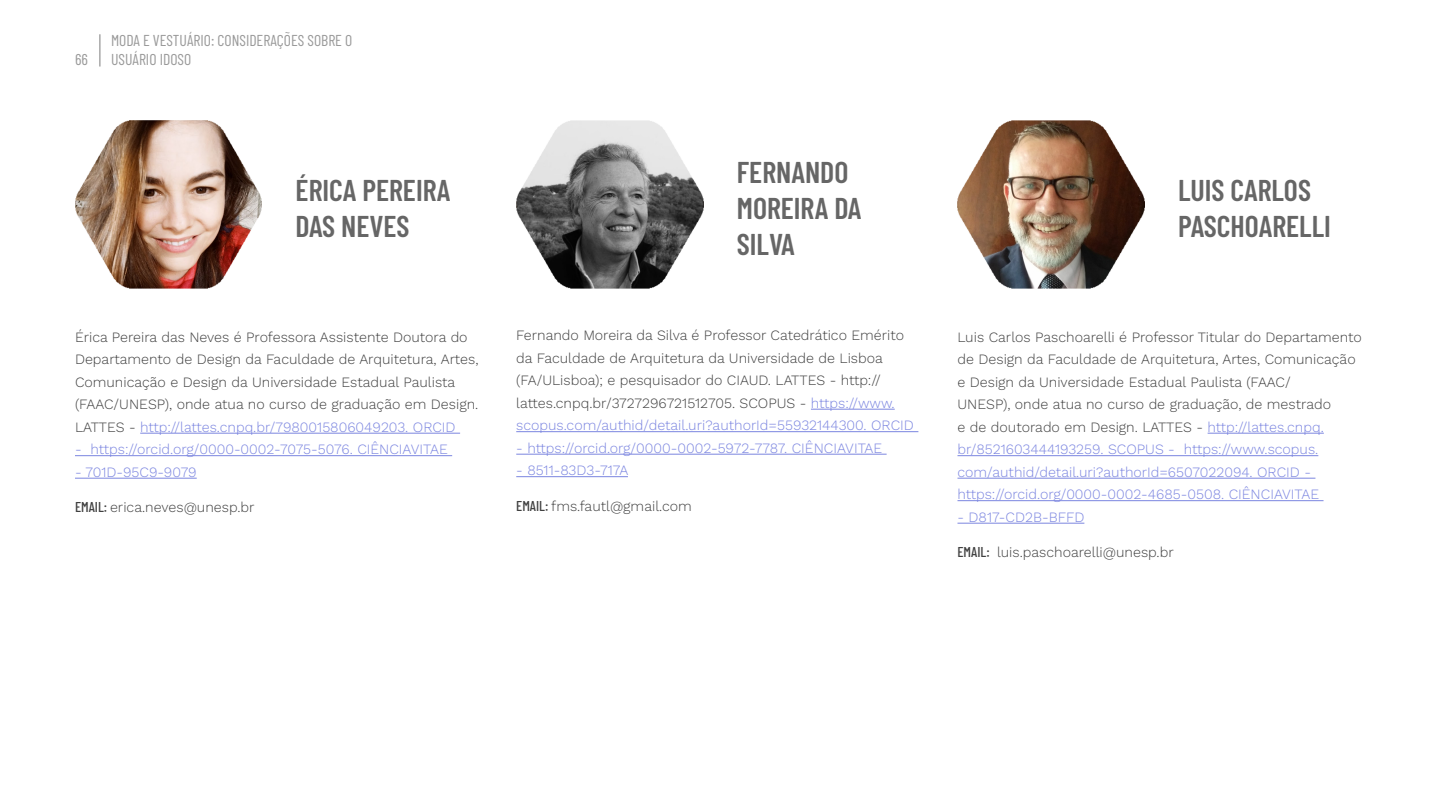
<style>
.page{position:relative;width:1440px;height:810px;background:#fff}
.page>*{position:absolute;margin:0;border:0;box-sizing:border-box;transform-origin:0 0}
.t1{font:600 30px/36px "Barlow Condensed";color:#666}
.t2{font:15.75px "Barlow Condensed";color:#999}
.t3{font:300 14.25px/22.5px "Work Sans";color:#404040}
.t4{font:300 14.25px "Work Sans";color:#7b85e0}
.s1{color:#7b85e0}
.s2{font-family:"Barlow Condensed";font-weight:500}
</style>
<div class="page">
<hr style="left:99px;top:34px;width:2px;height:33px;background:#999">
<img style="left:75px;top:120px;width:187px;height:169px">
<hr style="left:140px;top:433px;width:320px;height:1px;background:#7b85e0">
<hr style="left:75px;top:455px;width:377px;height:1px;background:#7b85e0">
<hr style="left:75px;top:478px;width:122px;height:1px;background:#7b85e0">
<img style="left:957px;top:120px;width:187px;height:169px">
<hr style="left:1208px;top:433px;width:116px;height:1px;background:#7b85e0">
<hr style="left:957px;top:455px;width:361px;height:1px;background:#7b85e0">
<hr style="left:957px;top:478px;width:358px;height:1px;background:#7b85e0">
<hr style="left:957px;top:500px;width:367px;height:1px;background:#7b85e0">
<hr style="left:957px;top:523px;width:127px;height:1px;background:#7b85e0">
<hr style="left:811px;top:409px;width:84px;height:1px;background:#7b85e0">
<hr style="left:516px;top:431px;width:402px;height:1px;background:#7b85e0">
<hr style="left:516px;top:454px;width:371px;height:1px;background:#7b85e0">
<hr style="left:516px;top:476px;width:112px;height:1px;background:#7b85e0">
<img style="left:516px;top:120px;width:187px;height:169px">
<p class="t2" style="left:111px;top:30px;width:243px">MODA E VESTUÁRIO: CONSIDERAÇÕES SOBRE O</p>
<p class="t2" style="left:75px;top:48px;width:14px">66</p>
<p class="t2" style="left:111px;top:48px;width:82px">USUÁRIO IDOSO</p>
<h1 class="t1" style="left:296px;top:171px;width:156px">ÉRICA PEREIRA<br>DAS NEVES</h1>
<p class="t3" style="left:75px;top:325px;width:405px">Érica Pereira das Neves é Professora Assistente Doutora do Departamento de Design da Faculdade de Arquitetura, Artes, Comunicação e Design da Universidade Estadual Paulista (FAAC/UNESP), onde atua no curso de graduação em Design.<br>LATTES - <span class="s1">http://lattes.cnpq.br/7980015806049203. ORCID</span></p>
<p class="t4" style="left:75px;top:439px;width:374px">- https://orcid.org/0000-0002-7075-5076. CIÊNCIAVITAE</p>
<p class="t4" style="left:75px;top:461px;width:123px">- 701D-95C9-9079</p>
<p class="t3" style="left:75px;top:495px;width:181px"><span class="s2">EMAIL:</span> erica.neves@unesp.br</p>
<h1 class="t1" style="left:737px;top:153px;width:126px">FERNANDO<br>MOREIRA DA<br>SILVA</h1>
<p class="t3" style="left:516px;top:324px;width:399px">Fernando Moreira da Silva é Professor Catedrático Emérito da Faculdade de Arquitetura da Universidade de Lisboa (FA/ULisboa); e pesquisador do CIAUD. LATTES - http:// lattes.cnpq.br/3727296721512705. SCOPUS - <span class="s1">https://www. scopus.com/authid/detail.uri?authorId=55932144300. ORCID</span></p>
<p class="t4" style="left:516px;top:437px;width:367px">- https://orcid.org/0000-0002-5972-7787. CIÊNCIAVITAE</p>
<p class="t4" style="left:516px;top:460px;width:114px">- 8511-83D3-717A</p>
<p class="t3" style="left:516px;top:494px;width:177px"><span class="s2">EMAIL:</span> fms.fautl@gmail.com</p>
<h1 class="t1" style="left:1178px;top:171px;width:154px">LUIS CARLOS<br>PASCHOARELLI</h1>
<p class="t3" style="left:957px;top:325px;width:406px">Luis Carlos Paschoarelli é Professor Titular do Departamento de Design da Faculdade de Arquitetura, Artes, Comunicação e Design da Universidade Estadual Paulista (FAAC/<br>UNESP), onde atua no curso de graduação, de mestrado<br>e de doutorado em Design. LATTES - <span class="s1">http://lattes.cnpq. br/8521603444193259. SCOPUS - https://www.scopus. com/authid/detail.uri?authorId=6507022094. ORCID - https://orcid.org/0000-0002-4685-0508. CIÊNCIAVITAE</span></p>
<p class="t4" style="left:957px;top:506px;width:128px">- D817-CD2B-BFFD</p>
<p class="t3" style="left:957px;top:540px;width:218px"><span class="s2">EMAIL:</span> luis.paschoarelli@unesp.br</p>
</div>
